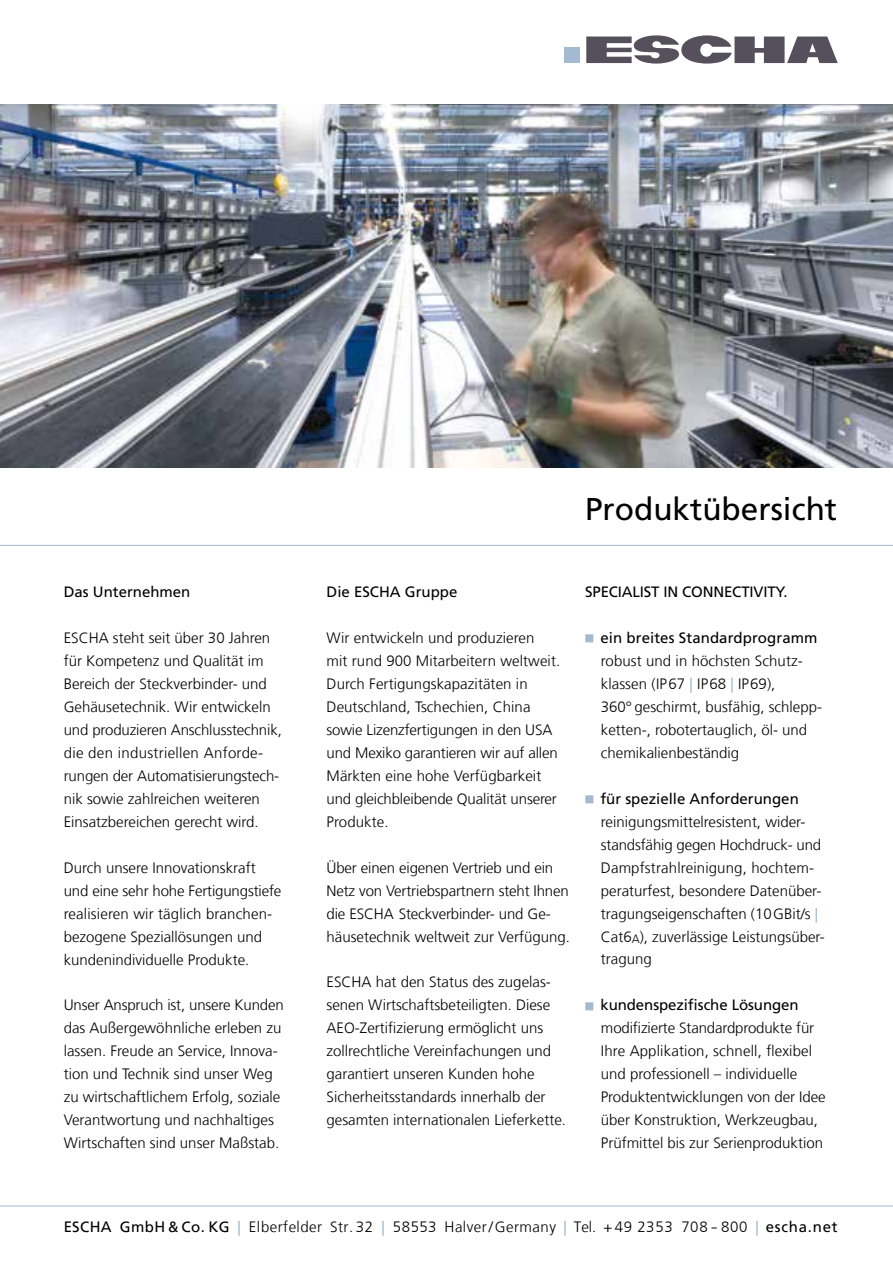
<style>
.page{position:relative;width:893px;height:1263px;background:#fff}
.page>*{position:absolute;margin:0;border:0;box-sizing:border-box;transform-origin:0 0}
.t1{font:31.5px "Frutiger LT Com";color:#000}
.t2{font:300 15px/23px "Frutiger LT Com";color:#000}
.t3{font:300 15px "Frutiger";letter-spacing:.03em;color:#000}
.t4{font:15px "Frutiger LT Com";color:#000}
.s1{color:#a4bad2}
.s2{font-weight:400}
.s3{font-weight:400;color:#a4bad2}
.s4{font-family:"Frutiger LT Com";font-weight:400;color:#a4bad2}
.s5{font-family:"Frutiger LT Com";font-weight:400}
</style>
<div class="page">
<div style="left:565px;top:48px;width:15px;height:15px;background:#a4bad2"></div>
<svg style="left:586px;top:35px;width:252px;height:29px"></svg>
<img style="left:0;top:104px;width:893px;height:364px">
<hr style="left:0;top:545px;width:893px;height:1px;background:#a4bad2">
<hr style="left:0;top:1205px;width:893px;height:1px;background:#a4bad2">
<p class="t4" style="left:64px;top:583px;width:128px">Das Unternehmen</p>
<p class="t2" style="left:64px;top:626px;width:220px">ESCHA steht seit über 30 Jahren für Kompetenz und Qualität im<br>Bereich der Steckverbinder- und<br>Gehäusetechnik. Wir entwickeln und produzieren Anschlusstechnik, die den industriellen Anforde&shy;rungen der Automatisierungstech&shy;nik sowie zahlreichen weiteren<br>Einsatzbereichen gerecht wird.</p>
<p class="t2" style="left:64px;top:856px;width:219px">Durch unsere Innovationskraft und eine sehr hohe Fertigungstiefe realisieren wir täglich branchen&shy;bezogene Speziallösungen und kundenindividuelle Produkte.</p>
<p class="t2" style="left:64px;top:994px;width:222px">Unser Anspruch ist, unsere Kunden das Außergewöhnliche erleben zu lassen. Freude an Service, Innova&shy;tion und Technik sind unser Weg zu wirtschaftlichem Erfolg, soziale Verantwortung und nachhaltiges Wirtschaften sind unser Maßstab.</p>
<h1 class="t1" style="left:585px;top:491px;width:254px">Produktübersicht</h1>
<p class="t4" style="left:327px;top:583px;width:132px">Die ESCHA Gruppe</p>
<p class="t2" style="left:327px;top:626px;width:235px">Wir entwickeln und produzieren<br>mit rund 900 Mitarbeitern weltweit.<br>Durch Fertigungskapazitäten in<br>Deutschland, Tschechien, China sowie Lizenzfertigungen in den USA und Mexiko garantieren wir auf allen<br>Märkten eine hohe Verfügbarkeit und gleichbleibende Qualität unserer<br>Produkte.</p>
<p class="t2" style="left:327px;top:856px;width:245px">Über einen eigenen Vertrieb und ein Netz von Vertriebspartnern steht Ihnen die ESCHA Steckverbinder- und Ge&shy;häusetechnik weltweit zur Verfügung.</p>
<p class="t2" style="left:327px;top:971px;width:241px">ESCHA hat den Status des zugelas&shy;senen Wirtschaftsbeteiligten. Diese AEO-Zertifizierung ermöglicht uns zollrechtliche Vereinfachungen und garantiert unseren Kunden hohe Sicherheitsstandards innerhalb der gesamten internationalen Lieferkette.</p>
<p class="t4" style="left:585px;top:583px;width:204px">SPECIALIST IN CONNECTIVITY.</p>
<p class="t2" style="left:601px;top:626px;width:223px;text-indent:-16px"><span class="s1">■</span> <span class="s2">ein breites Standardprogramm </span>robust und in höchsten Schutz&shy;klassen (IP67 <span class="s3">|</span> IP68 <span class="s3">|</span> IP69),<br>360° geschirmt, busfähig, schlepp&shy;ketten-, robotertauglich, öl- und chemikalienbeständig</p>
<p class="t2" style="left:601px;top:787px;width:225px;text-indent:-16px"><span class="s1">■</span> <span class="s2">für spezielle Anforderungen </span>reinigungsmittelresistent, wider&shy;standsfähig gegen Hochdruck- und<br>Dampfstrahlreinigung, hochtem&shy;peraturfest, besondere Datenüber&shy;tragungseigenschaften (10GBit/s <span class="s3">|<br></span>Cat6<sub>A</sub>), zuverlässige Leistungsüber&shy;tragung</p>
<p class="t2" style="left:601px;top:994px;width:226px;text-indent:-16px"><span class="s1">■</span> <span class="s2">kundenspezifische Lösungen </span>modifizierte Standardprodukte für Ihre Applikation, schnell, flexibel und professionell – individuelle Produktentwicklungen von der Idee über Konstruktion, Werkzeugbau, Prüfmittel bis zur Serienproduktion</p>
<p class="t3" style="left:64px;top:1218px;width:775px"><span class="s2">ESCHA GmbH &amp; Co. KG</span> <span class="s4">|</span> Elberfelder Str. 32 <span class="s4">|</span> 58553 Halver/Germany <span class="s4">|</span> Tel. + 49 2353 708 - 800 <span class="s4">|</span> <span class="s5">escha.net</span></p>
</div>
